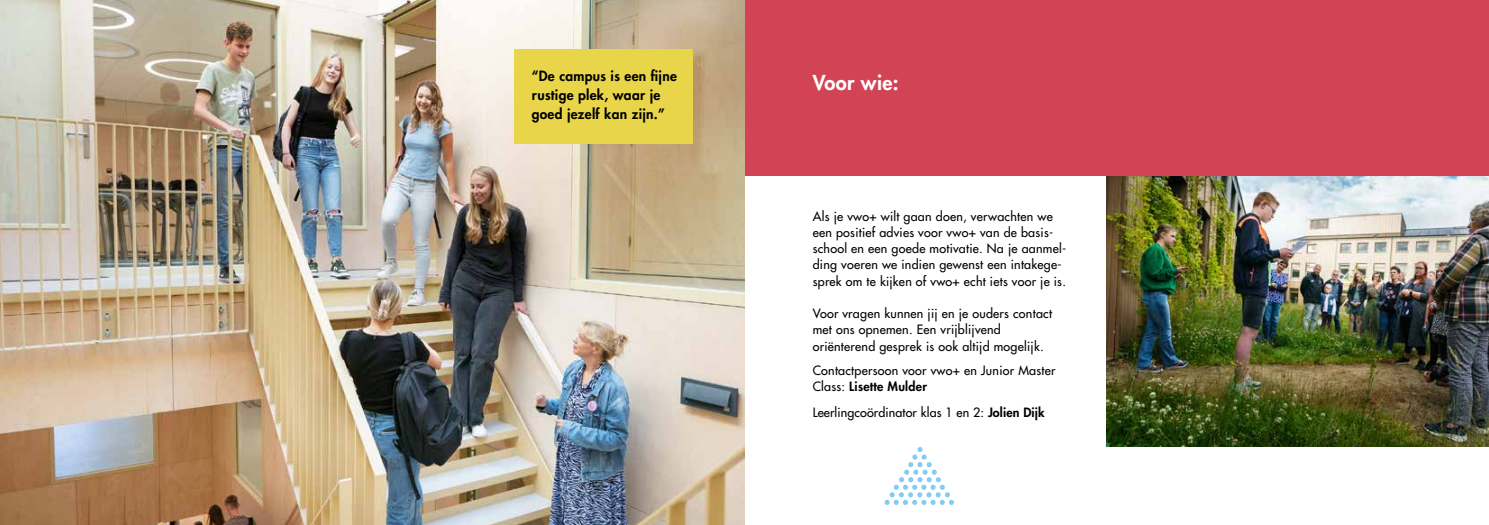
<style>
.page{position:relative;width:1489px;height:525px;background:#fff}
.page>*{position:absolute;margin:0;border:0;box-sizing:border-box;transform-origin:0 0}
.t1{font:800 20px "Futura";letter-spacing:.02em;color:#fff}
.t2{font:800 13.75px/18.8px "Futura";letter-spacing:.02em;color:#000}
.t3{font:12.5px/16.2px "Futura";letter-spacing:.02em;color:#000}
.s1{font-weight:800}
</style>
<div class="page">
<img style="left:1106px;top:175px;width:382px;height:271px">
<div style="left:744px;top:0;width:744px;height:175px;background:#d24455"></div>
<img style="left:0;top:0;width:744px;height:524px">
<div style="left:514px;top:50px;width:178px;height:94px;background:#e9d549"></div>
<svg style="left:884px;top:447px;width:70px;height:57px"></svg>
<p class="t2" style="left:531px;top:66px;width:147px">“De campus is een fijne rustige plek, waar je goed jezelf kan zijn.”</p>
<h1 class="t1" style="left:812px;top:70px;width:87px">Voor wie:</h1>
<p class="t3" style="left:812px;top:208px;width:255px">Als je vwo+ wilt gaan doen, verwachten we een positief advies voor vwo+ van de basis&shy;school en een goede motivatie. Na je aanmel&shy;ding voeren we indien gewenst een intakege&shy;sprek om te kijken of vwo+ echt iets voor je is.</p>
<p class="t3" style="left:812px;top:305px;width:241px">Voor vragen kunnen jij en je ouders contact met ons opnemen. Een vrijblijvend oriënterend gesprek is ook altijd mogelijk.</p>
<p class="t3" style="left:812px;top:361px;width:244px">Contactpersoon voor vwo+ en Junior Master<br>Class: <span class="s1">Lisette Mulder</span></p>
<p class="t3" style="left:812px;top:404px;width:233px">Leerlingcoördinator klas 1 en 2: <span class="s1">Jolien Dijk</span></p>
</div>
